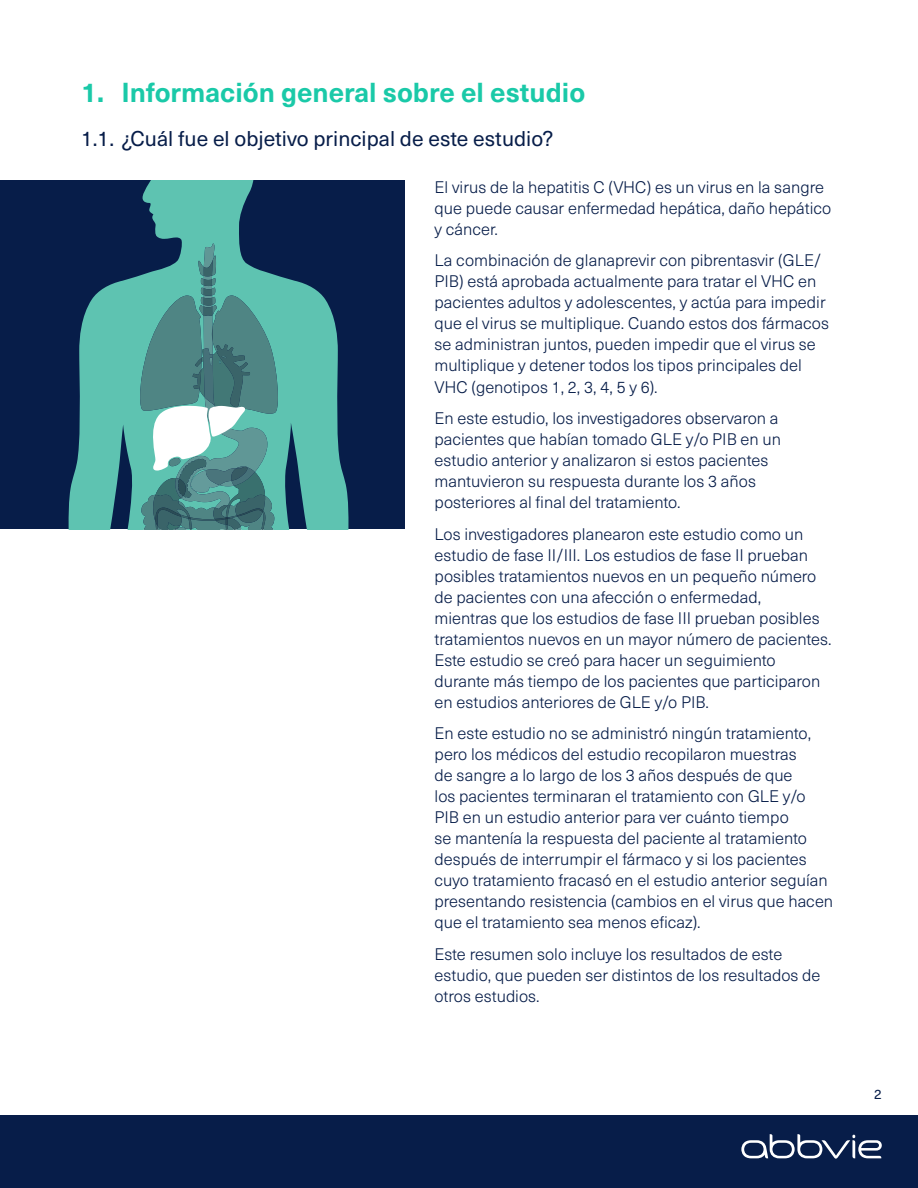
<style>
.page{position:relative;width:918px;height:1188px;background:#fff}
.page>*{position:absolute;margin:0;border:0;box-sizing:border-box;transform-origin:0 0}
.t1{font:700 27px "Neue Haas Unica Pro";color:#1ac9a8}
.t2{font:21px "Neue Haas Unica Pro";color:#071d49}
.t3{font:300 16.5px/21px "Neue Haas Unica Pro";color:#071d49}
.t4{font:13.5px "Neue Haas Unica Pro";color:#071d49}
</style>
<div class="page">
<div style="left:0;top:180px;width:405px;height:349px;background:#071d49"></div>
<svg style="left:68px;top:180px;width:281px;height:349px;fill:#5ec3b1"></svg>
<svg style="left:138px;top:243px;width:140px;height:287px;background:#5d9a97"></svg>
<div style="left:0;top:1115px;width:918px;height:73px;background:#071d49"></div>
<svg style="left:741px;top:1134px;width:141px;height:25px"></svg>
<h1 class="t1" style="left:81px;top:76px;width:506px">1. Información general sobre el estudio</h1>
<p class="t2" style="left:81px;top:126px;width:474px">1.1. ¿Cuál fue el objetivo principal de este estudio?</p>
<p class="t3" style="left:435px;top:177px;width:398px">El virus de la hepatitis C (VHC) es un virus en la sangre que puede causar enfermedad hepática, daño hepático y cáncer.</p>
<p class="t3" style="left:435px;top:250px;width:396px">La combinación de glanaprevir con pibrentasvir (GLE/ PIB) está aprobada actualmente para tratar el VHC en pacientes adultos y adolescentes, y actúa para impedir que el virus se multiplique. Cuando estos dos fármacos se administran juntos, pueden impedir que el virus se multiplique y detener todos los tipos principales del VHC (genotipos 1, 2, 3, 4, 5 y 6).</p>
<p class="t3" style="left:435px;top:408px;width:348px">En este estudio, los investigadores observaron a pacientes que habían tomado GLE y/o PIB en un estudio anterior y analizaron si estos pacientes mantuvieron su respuesta durante los 3 años posteriores al final del tratamiento.</p>
<p class="t3" style="left:435px;top:523px;width:399px">Los investigadores planearon este estudio como un estudio de fase II/III. Los estudios de fase II prueban posibles tratamientos nuevos en un pequeño número de pacientes con una afección o enfermedad,<br>mientras que los estudios de fase III prueban posibles tratamientos nuevos en un mayor número de pacientes.<br>Este estudio se creó para hacer un seguimiento durante más tiempo de los pacientes que participaron en estudios anteriores de GLE y/o PIB.</p>
<p class="t3" style="left:435px;top:723px;width:400px">En este estudio no se administró ningún tratamiento, pero los médicos del estudio recopilaron muestras<br>de sangre a lo largo de los 3 años después de que<br>los pacientes terminaran el tratamiento con GLE y/o PIB en un estudio anterior para ver cuánto tiempo<br>se mantenía la respuesta del paciente al tratamiento después de interrumpir el fármaco y si los pacientes cuyo tratamiento fracasó en el estudio anterior seguían presentando resistencia (cambios en el virus que hacen que el tratamiento sea menos eficaz).</p>
<p class="t3" style="left:435px;top:944px;width:387px">Este resumen solo incluye los resultados de este estudio, que pueden ser distintos de los resultados de otros estudios.</p>
<p class="t4" style="left:874px;top:1086px;width:9px">2</p>
</div>
